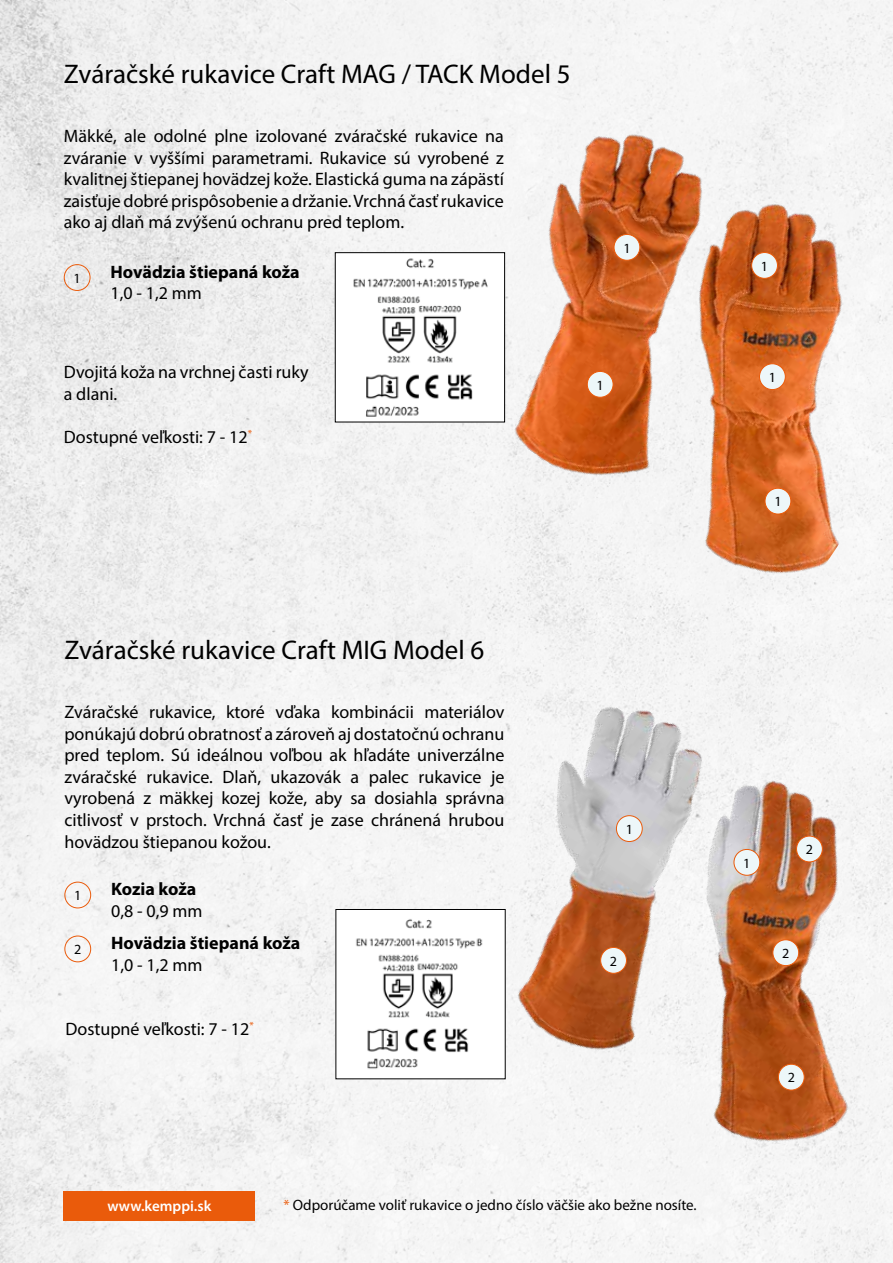
<style>
.page{position:relative;width:893px;height:1263px;background:#fff}
.page>*{position:absolute;margin:0;border:0;box-sizing:border-box;transform-origin:0 0}
.t1{font:27px "Myriad Pro";color:#000}
.t2{font:18px/21.6px "Myriad Pro";color:#000;text-align:justify}
.t3{font:700 18px "Myriad Pro";color:#000}
.t4{font:15px "Myriad Pro";color:#000}
.t5{font:600 15px "Myriad Pro";color:#fff}
.t6{font:14.1px "Myriad Pro";color:#000}
.s1{color:#ea5b0b}
</style>
<div class="page">
<img style="left:0;top:0;width:893px;height:1263px">
<div style="left:64px;top:264px;width:27px;height:27px;border:1px solid #ea5b0b;border-radius:50%"></div>
<div style="left:64px;top:935px;width:27px;height:27px;border:1px solid #ea5b0b;border-radius:50%"></div>
<div style="left:64px;top:882px;width:27px;height:26px;border:1px solid #ea5b0b;border-radius:50%"></div>
<img style="left:387px;top:47px;width:506px;height:621px">
<img style="left:388px;top:622px;width:505px;height:625px">
<div style="left:616px;top:816px;width:26px;height:25px;background:#edf7f9;border-radius:50%"></div>
<div style="left:616px;top:815px;width:27px;height:27px;border:1px solid #ea5b0b;border-radius:50%"></div>
<div style="left:587px;top:371px;width:26px;height:26px;background:#edf7f9;border-radius:50%"></div>
<div style="left:587px;top:371px;width:27px;height:27px;border:1px solid #ea5b0b;border-radius:50%"></div>
<div style="left:601px;top:947px;width:25px;height:26px;background:#edf7f9;border-radius:50%"></div>
<div style="left:600px;top:947px;width:27px;height:27px;border:1px solid #ea5b0b;border-radius:50%"></div>
<div style="left:752px;top:252px;width:25px;height:26px;background:#edf7f9;border-radius:50%"></div>
<div style="left:751px;top:252px;width:27px;height:27px;border:1px solid #ea5b0b;border-radius:50%"></div>
<div style="left:614px;top:234px;width:26px;height:26px;background:#edf7f9;border-radius:50%"></div>
<div style="left:614px;top:234px;width:26px;height:27px;border:1px solid #ea5b0b;border-radius:50%"></div>
<div style="left:796px;top:836px;width:26px;height:26px;background:#edf7f9;border-radius:50%"></div>
<div style="left:796px;top:836px;width:27px;height:26px;border:1px solid #ea5b0b;border-radius:50%"></div>
<div style="left:759px;top:364px;width:26px;height:26px;background:#edf7f9;border-radius:50%"></div>
<div style="left:759px;top:363px;width:27px;height:27px;border:1px solid #ea5b0b;border-radius:50%"></div>
<div style="left:773px;top:940px;width:26px;height:25px;background:#edf7f9;border-radius:50%"></div>
<div style="left:772px;top:939px;width:27px;height:27px;border:1px solid #ea5b0b;border-radius:50%"></div>
<div style="left:734px;top:849px;width:26px;height:26px;background:#edf7f9;border-radius:50%"></div>
<div style="left:733px;top:849px;width:27px;height:27px;border:1px solid #ea5b0b;border-radius:50%"></div>
<div style="left:765px;top:488px;width:26px;height:26px;background:#edf7f9;border-radius:50%"></div>
<div style="left:765px;top:488px;width:26px;height:26px;border:1px solid #ea5b0b;border-radius:50%"></div>
<div style="left:778px;top:1064px;width:26px;height:26px;background:#edf7f9;border-radius:50%"></div>
<div style="left:778px;top:1064px;width:27px;height:26px;border:1px solid #ea5b0b;border-radius:50%"></div>
<div style="left:335px;top:253px;width:170px;height:169px;background:#fff"></div>
<img style="left:353px;top:258px;width:135px;height:159px">
<div style="left:335px;top:252px;width:170px;height:170px;border:1px solid #000"></div>
<img style="left:337px;top:911px;width:167px;height:166px">
<div style="left:64px;top:1191px;width:191px;height:29px;background:#ea5b0b"></div>
<h1 class="t1" style="left:64px;top:57px;width:508px">Zváračské rukavice Craft MAG / TACK Model 5</h1>
<p class="t2" style="left:64px;top:125px;width:442px">Mäkké, ale odolné plne izolované zváračské rukavice na zváranie v vyššími parametrami. Rukavice sú vyrobené z kvalitnej štiepanej hovädzej kože. Elastická guma na zápästí zaisťuje dobré prispôsobenie a držanie. Vrchná časť rukavice ako aj dlaň má zvýšenú ochranu pred teplom.</p>
<p class="t6" style="left:74px;top:269px;width:9px">1</p>
<p class="t3" style="left:111px;top:260px;width:191px">Hovädzia štiepaná koža</p>
<p class="t2" style="left:111px;top:282px;width:93px">1,0 - 1,2 mm</p>
<p class="t2" style="left:64px;top:361px;width:246px">Dvojitá koža na vrchnej časti ruky a dlani.</p>
<p class="t2" style="left:64px;top:426px;width:190px">Dostupné veľkosti: 7 - 12<sup>*</sup></p>
<p class="t6" style="left:623px;top:239px;width:9px">1</p>
<p class="t6" style="left:597px;top:376px;width:9px">1</p>
<p class="t6" style="left:761px;top:257px;width:9px">1</p>
<p class="t6" style="left:769px;top:368px;width:9px">1</p>
<p class="t6" style="left:774px;top:493px;width:9px">1</p>
<h1 class="t1" style="left:64px;top:633px;width:421px">Zváračské rukavice Craft MIG Model 6</h1>
<p class="t2" style="left:64px;top:701px;width:442px">Zváračské rukavice, ktoré vďaka kombinácii materiálov ponúkajú dobrú obratnosť a zároveň aj dostatočnú ochranu pred teplom. Sú ideálnou voľbou ak hľadáte univerzálne zváračské rukavice. Dlaň, ukazovák a palec rukavice je vyrobená z mäkkej kozej kože, aby sa dosiahla správna citlivosť v prstoch. Vrchná časť je zase chránená hrubou hovädzou štiepanou kožou.</p>
<p class="t6" style="left:74px;top:887px;width:9px">1</p>
<p class="t6" style="left:74px;top:941px;width:9px">2</p>
<p class="t3" style="left:111px;top:877px;width:87px">Kozia koža</p>
<p class="t2" style="left:111px;top:900px;width:93px">0,8 - 0,9 mm</p>
<p class="t3" style="left:111px;top:931px;width:191px">Hovädzia štiepaná koža</p>
<p class="t2" style="left:111px;top:953px;width:93px">1,0 - 1,2 mm</p>
<p class="t2" style="left:65px;top:1018px;width:190px">Dostupné veľkosti: 7 - 12<sup>*</sup></p>
<p class="t6" style="left:626px;top:820px;width:9px">1</p>
<p class="t6" style="left:610px;top:952px;width:9px">2</p>
<p class="t5" style="left:108px;top:1196px;width:105px">www.kemppi.sk</p>
<p class="t4" style="left:283px;top:1195px;width:415px"><span class="s1">*</span> Odporúčame voliť rukavice o jedno číslo väčšie ako bežne nosíte.</p>
<p class="t6" style="left:743px;top:854px;width:9px">1</p>
<p class="t6" style="left:806px;top:841px;width:9px">2</p>
<p class="t6" style="left:782px;top:944px;width:9px">2</p>
<p class="t6" style="left:788px;top:1069px;width:9px">2</p>
</div>
